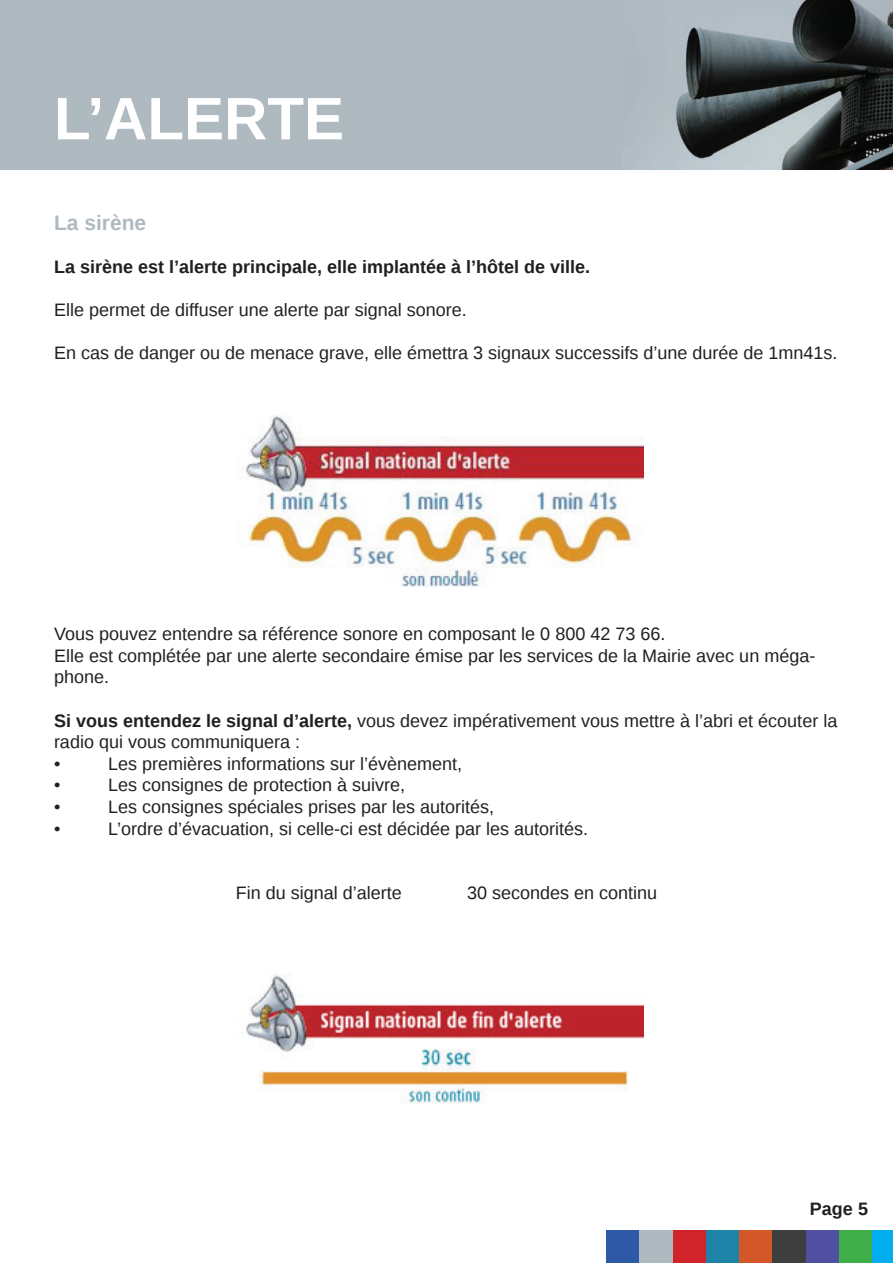
<style>
.page{position:relative;width:893px;height:1263px;background:#fff}
.page>*{position:absolute;margin:0;border:0;box-sizing:border-box;transform-origin:0 0}
.t1{font:700 60px "Liberation Sans";color:#fff}
.t2{font:700 21px "Liberation Sans";color:#afbac0}
.t3{font:18px/21.6px "Liberation Sans";color:#231f20}
.t4{font:700 18px "Liberation Sans";color:#231f20}
.s1{font-weight:700}
</style>
<div class="page">
<div style="left:606px;top:1230px;width:33px;height:33px;background:#2e59a7"></div>
<div style="left:706px;top:1230px;width:33px;height:33px;background:#1e84a7"></div>
<div style="left:673px;top:1230px;width:33px;height:33px;background:#d1232a"></div>
<div style="left:739px;top:1230px;width:34px;height:33px;background:#d4572a"></div>
<div style="left:639px;top:1230px;width:34px;height:33px;background:#afbac0"></div>
<div style="left:773px;top:1230px;width:33px;height:33px;background:#3e3e3f"></div>
<div style="left:806px;top:1230px;width:33px;height:33px;background:#504fa1"></div>
<div style="left:839px;top:1230px;width:33px;height:33px;background:#40ae49"></div>
<div style="left:872px;top:1230px;width:21px;height:33px;background:#00aeef"></div>
<div style="left:0;top:0;width:893px;height:170px;background:#afbac0"></div>
<img style="left:664px;top:0;width:229px;height:170px">
<img style="left:245px;top:416px;width:398px;height:170px">
<img style="left:246px;top:975px;width:397px;height:128px">
<h1 class="t1" style="left:54px;top:77px;width:92px">L’aler</h1>
<h1 class="t1" style="left:267px;top:77px;width:72px">te</h1>
<p class="t2" style="left:54px;top:208px;width:94px">La sirène</p>
<p class="t4" style="left:54px;top:254px;width:538px">La sirène est l’alerte principale, elle implantée à l’hôtel de ville.</p>
<p class="t3" style="left:54px;top:300px;width:414px">Elle permet de diffuser une alerte par signal sonore.</p>
<p class="t3" style="left:54px;top:343px;width:785px">En cas de danger ou de menace grave, elle émettra 3 signaux successifs d’une durée de 1mn41s.</p>
<p class="t3" style="left:54px;top:624px;width:763px">Vous pouvez entendre sa référence sonore en composant le 0 800 42 73 66.<br>Elle est complétée par une alerte secondaire émise par les services de la Mairie avec un méga&shy;phone.</p>
<p class="t3" style="left:54px;top:710px;width:785px"><span class="s1">Si vous entendez le signal d’alerte,</span> vous devez impérativement vous mettre à l’abri et écouter la radio qui vous communiquera :<br>•</p>
<p class="t3" style="left:108px;top:754px;width:356px">Les premières informations sur l’évènement,</p>
<p class="t3" style="left:54px;top:775px;width:8px">•</p>
<p class="t3" style="left:108px;top:775px;width:299px">Les consignes de protection à suivre,</p>
<p class="t3" style="left:54px;top:797px;width:8px">•</p>
<p class="t3" style="left:108px;top:797px;width:388px">Les consignes spéciales prises par les autorités,</p>
<p class="t3" style="left:54px;top:818px;width:8px">•</p>
<p class="t3" style="left:108px;top:818px;width:482px">L’ordre d’évacuation, si celle-ci est décidée par les autorités.</p>
<p class="t3" style="left:236px;top:883px;width:168px">Fin du signal d’alerte</p>
<p class="t3" style="left:467px;top:883px;width:192px">30 secondes en continu</p>
<p class="t4" style="left:810px;top:1197px;width:60px">Page 5</p>
</div>
